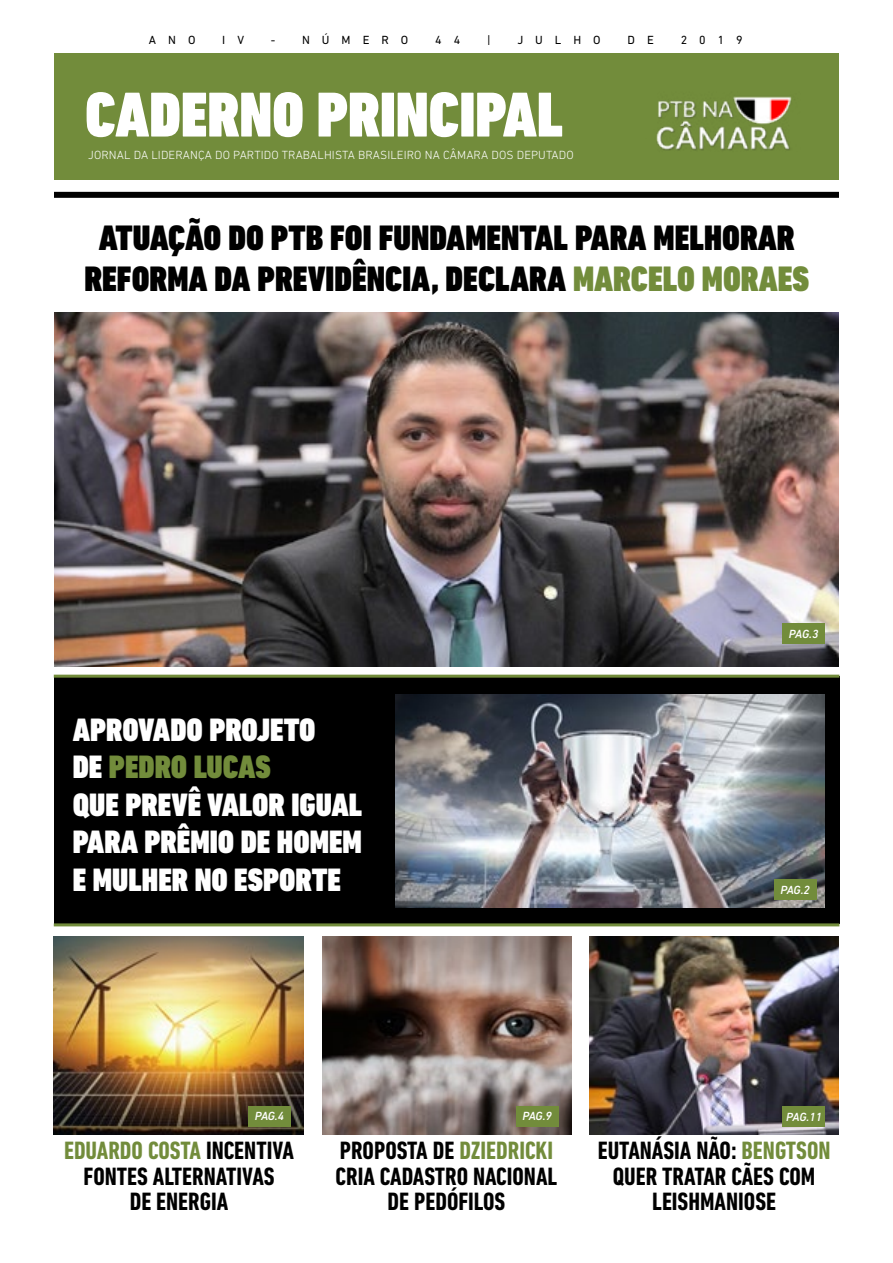
<style>
.page{position:relative;width:893px;height:1263px;background:#fff}
.page>*{position:absolute;margin:0;border:0;box-sizing:border-box;transform-origin:0 0}
.t1{font:900 condensed 36px/40.5px "DIN Next LT Pro";color:#000;text-align:center}
.t2{font:900 condensed 33px/37.5px "DIN Next LT Pro";color:#fff}
.t3{font:700 condensed 25.5px/25.5px "DIN Next LT Pro";color:#000;text-align:center}
.t4{font:300 12px "DIN Next LT Pro";letter-spacing:.01em;color:#fff}
.t5{font:12px "DIN Next LT Pro";letter-spacing:1em;color:#000}
.t6{font:italic 500 12px "DIN Next LT Pro";letter-spacing:-.03em;color:#fff}
.s1{color:#728c3b}
</style>
<div class="page">
<div style="left:54px;top:676px;width:785px;height:247px;background:#000"></div>
<div style="left:54px;top:54px;width:785px;height:126px;background:#728c3b"></div>
<svg style="left:87px;top:92px;width:475px;height:45px"></svg>
<div style="left:54px;top:192px;width:785px;height:6px;background:#000"></div>
<img style="left:610px;top:53px;width:229px;height:145px">
<img style="left:322px;top:936px;width:249px;height:198px">
<img style="left:589px;top:936px;width:250px;height:198px">
<img style="left:54px;top:936px;width:250px;height:198px">
<img style="left:55px;top:312px;width:784px;height:354px">
<div style="left:783px;top:623px;width:42px;height:21px;background:#728c3b"></div>
<img style="left:395px;top:694px;width:430px;height:214px">
<div style="left:774px;top:879px;width:42px;height:21px;background:#728c3b"></div>
<div style="left:783px;top:1106px;width:42px;height:20px;background:#728c3b"></div>
<div style="left:516px;top:1106px;width:42px;height:20px;background:#728c3b"></div>
<div style="left:248px;top:1106px;width:42px;height:20px;background:#728c3b"></div>
<hr style="left:54px;top:923px;width:785px;height:3px;background:#728c3b">
<hr style="left:54px;top:675px;width:785px;height:3px;background:#728c3b">
<p class="t5" style="left:149px;top:33px;width:48px">ANO</p>
<p class="t5" style="left:222px;top:33px;width:23px">I V</p>
<p class="t5" style="left:271px;top:33px;width:139px">- NÚMERO</p>
<p class="t5" style="left:435px;top:33px;width:27px">4 4</p>
<p class="t5" style="left:487px;top:33px;width:5px">|</p>
<p class="t5" style="left:517px;top:33px;width:85px">JULHO</p>
<p class="t5" style="left:628px;top:33px;width:28px">D E</p>
<p class="t5" style="left:681px;top:33px;width:64px">2019</p>
<p class="t4" style="left:88px;top:148px;width:487px">JORNAL DA LIDERANÇA DO PARTIDO TRABALHISTA BRASILEIRO NA CÂMARA DOS DEPUTADO</p>
<h1 class="t1" style="left:84px;top:218px;width:727px">ATUAÇÃO DO PTB FOI FUNDAMENTAL PARA MELHORAR<br>REFORMA DA PREVIDÊNCIA, DECLARA <span class="s1">MARCELO MORAES</span></h1>
<p class="t2" style="left:73px;top:711px;width:291px">APROVADO PROJETO<br>DE <span class="s1">PEDRO LUCAS<br></span>QUE PREVÊ VALOR IGUAL<br>PARA PRÊMIO DE HOMEM<br>E MULHER NO ESPORTE</p>
<p class="t6" style="left:789px;top:626px;width:31px">PAG.3</p>
<p class="t6" style="left:780px;top:883px;width:31px">PAG.2</p>
<p class="t6" style="left:255px;top:1109px;width:31px">PAG.4</p>
<p class="t6" style="left:523px;top:1109px;width:31px">PAG.9</p>
<p class="t6" style="left:786px;top:1110px;width:37px">PAG.11</p>
<p class="t3" style="left:64px;top:1138px;width:231px"><span class="s1">EDUARDO COSTA</span> INCENTIVA<br>FONTES ALTERNATIVAS<br>DE ENERGIA</p>
<p class="t3" style="left:336px;top:1138px;width:223px">PROPOSTA DE <span class="s1">DZIEDRICKI<br></span>CRIA CADASTRO NACIONAL<br>DE PEDÓFILOS</p>
<p class="t3" style="left:598px;top:1138px;width:234px">EUTANÁSIA NÃO: <span class="s1">BENGTSON<br></span>QUER TRATAR CÃES COM<br>LEISHMANIOSE</p>
</div>
